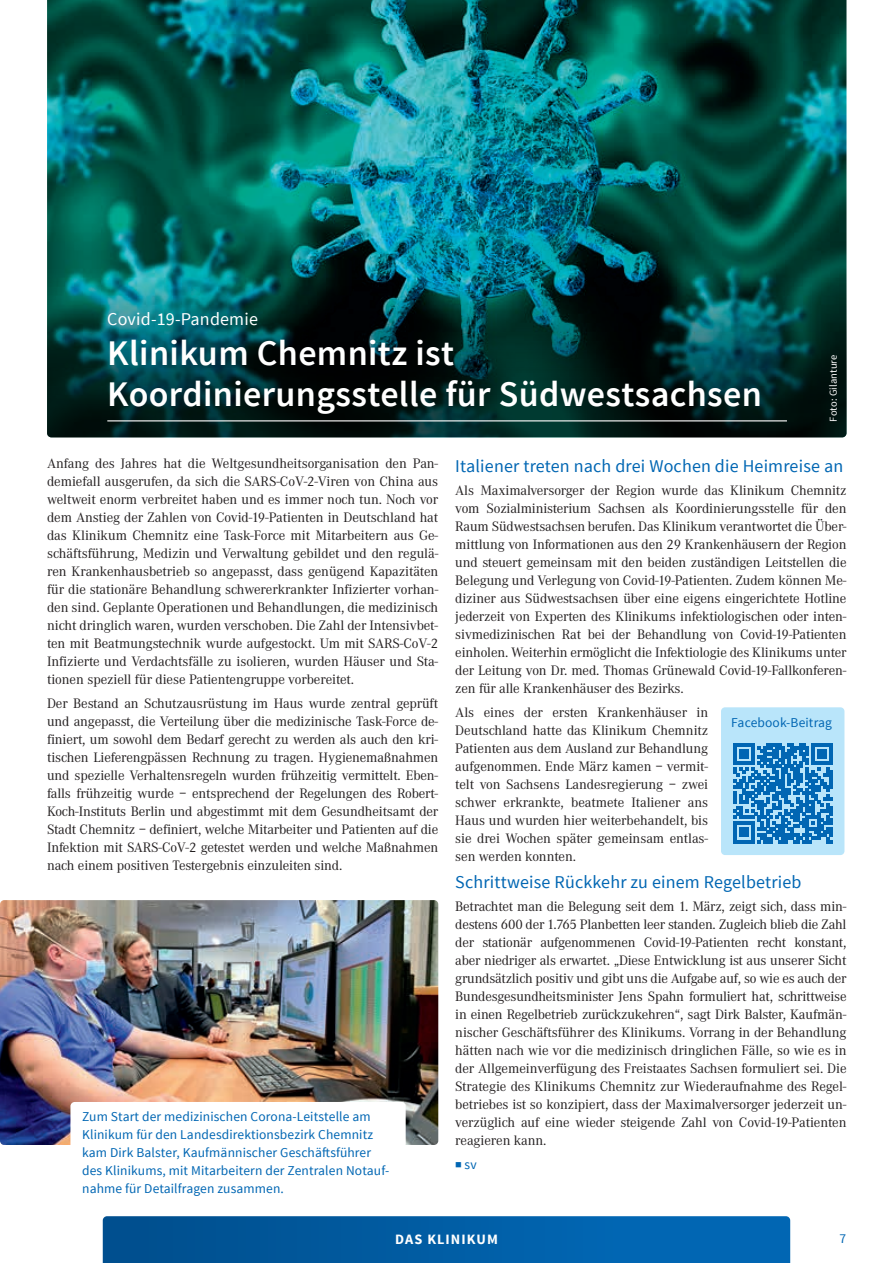
<style>
.page{position:relative;width:893px;height:1263px;background:#fff}
.page>*{position:absolute;margin:0;border:0;box-sizing:border-box;transform-origin:0 0}
.t1{font:600 36px/40.5px "Source Sans Pro";letter-spacing:.01em;color:#fff}
.t2{font:18px "Source Sans Pro";letter-spacing:.01em;color:#0166b3}
.t3{font:18px "Source Sans Pro";letter-spacing:.01em;color:#fff}
.t4{font:14.25px/18px "Corporate A";letter-spacing:-.01em;color:#231f20;text-align:justify}
.t5{font:700 14.25px "Source Sans Pro";letter-spacing:.075em;color:#fff}
.t6{font:13.5px/18px "Source Sans Pro";letter-spacing:.01em;color:#0166b3}
.t7{font:10.5px "Source Sans Pro";letter-spacing:.01em;color:#fff}
</style>
<div class="page">
<svg style="left:103px;top:1216px;width:687px;height:47px;background:#015da4"></svg>
<img style="left:47px;top:0;width:799px;height:437px">
<img style="left:0;top:900px;width:438px;height:245px">
<svg style="left:47px;top:180px;width:799px;height:257px;background:#014445"></svg>
<hr style="left:107px;top:420px;width:680px;height:1px;background:#fff">
<div style="left:70px;top:1102px;width:336px;height:69px;background:#fff;border-radius:4px"></div>
<div style="left:721px;top:707px;width:123px;height:148px;background:#b9e5fa;border-radius:4px"></div>
<svg style="left:733px;top:744px;width:99px;height:99px"></svg>
<p class="t3" style="left:107px;top:308px;width:152px">Covid-19-Pandemie</p>
<h1 class="t1" style="left:107px;top:334px;width:656px">Klinikum Chemnitz ist<br>Koordinierungsstelle für Südwestsachsen</h1>
<p class="t7" style="left:827px;top:422px;width:68px;rotate:-90deg">Foto: Gilanture</p>
<p class="t4" style="left:47px;top:455px;width:393px">Anfang des Jahres hat die Weltgesundheitsorganisation den Pan&shy;demiefall ausgerufen, da sich die SARS-CoV-2-Viren von China aus weltweit enorm verbreitet haben und es immer noch tun. Noch vor dem Anstieg der Zahlen von Covid-19-Patienten in Deutschland hat das Klinikum Chemnitz eine Task-Force mit Mitarbeitern aus Ge&shy;schäftsführung, Medizin und Verwaltung gebildet und den regulä&shy;ren Krankenhausbetrieb so angepasst, dass genügend Kapazitäten für die stationäre Behandlung schwererkrankter Infizierter vorhan&shy;den sind. Geplante Operationen und Behandlungen, die medizinisch nicht dringlich waren, wurden verschoben. Die Zahl der Intensivbet&shy;ten mit Beatmungstechnik wurde aufgestockt. Um mit SARS-CoV-2<br>Infizierte und Verdachtsfälle zu isolieren, wurden Häuser und Sta&shy;tionen speziell für diese Patientengruppe vorbereitet.</p>
<p class="t4" style="left:47px;top:695px;width:393px">Der Bestand an Schutzausrüstung im Haus wurde zentral geprüft und angepasst, die Verteilung über die medizinische Task-Force de&shy;finiert, um sowohl dem Bedarf gerecht zu werden als auch den kri&shy;tischen Lieferengpässen Rechnung zu tragen. Hygienemaßnahmen und spezielle Verhaltensregeln wurden frühzeitig vermittelt. Eben&shy;falls frühzeitig wurde – entsprechend der Regelungen des Robert-Koch-Instituts Berlin und abgestimmt mit dem Gesundheitsamt der Stadt Chemnitz – definiert, welche Mitarbeiter und Patienten auf die Infektion mit SARS-CoV-2 getestet werden und welche Maßnahmen nach einem positiven Testergebnis einzuleiten sind.</p>
<p class="t6" style="left:82px;top:1107px;width:309px">Zum Start der medizinischen Corona-Leitstelle am Klinikum für den Landesdirektionsbezirk Chemnitz kam Dirk Balster, Kaufmännischer Geschäftsführer des Klinikums, mit Mitarbeitern der Zentralen Notauf&shy;nahme für Detailfragen zusammen.</p>
<p class="t2" style="left:455px;top:455px;width:389px">Italiener treten nach drei Wochen die Heimreise an</p>
<p class="t4" style="left:455px;top:481px;width:393px">Als Maximalversorger der Region wurde das Klinikum Chemnitz vom Sozialministerium Sachsen als Koordinierungsstelle für den Raum Südwestsachsen berufen. Das Klinikum verantwortet die Über&shy;mittlung von Informationen aus den 29 Krankenhäusern der Region und steuert gemeinsam mit den beiden zuständigen Leitstellen die Belegung und Verlegung von Covid-19-Patienten. Zudem können Me&shy;diziner aus Südwestsachsen über eine eigens eingerichtete Hotline jederzeit von Experten des Klinikums infektiologischen oder inten&shy;sivmedizinischen Rat bei der Behandlung von Covid-19-Patienten einholen. Weiterhin ermöglicht die Infektiologie des Klinikums unter der Leitung von Dr. med. Thomas Grünewald Covid-19-Fallkonferen&shy;zen für alle Krankenhäuser des Bezirks.</p>
<p class="t4" style="left:455px;top:704px;width:254px">Als eines der ersten Krankenhäuser in Deutschland hatte das Klinikum Chemnitz Patienten aus dem Ausland zur Behandlung aufgenommen. Ende März kamen – vermit&shy;telt von Sachsens Landesregierung – zwei schwer erkrankte, beatmete Italiener ans Haus und wurden hier weiterbehandelt, bis sie drei Wochen später gemeinsam entlas&shy;sen werden konnten.</p>
<p class="t2" style="left:455px;top:871px;width:348px">Schrittweise Rückkehr zu einem Regelbetrieb</p>
<p class="t4" style="left:455px;top:897px;width:393px">Betrachtet man die Belegung seit dem 1. März, zeigt sich, dass min&shy;destens 600 der 1.765 Planbetten leer standen. Zugleich blieb die Zahl der stationär aufgenommenen Covid-19-Patienten recht konstant, aber niedriger als erwartet. „Diese Entwicklung ist aus unserer Sicht grundsätzlich positiv und gibt uns die Aufgabe auf, so wie es auch der Bundesgesundheitsminister Jens Spahn formuliert hat, schrittweise in einen Regelbetrieb zurückzukehren“, sagt Dirk Balster, Kaufmän&shy;nischer Geschäftsführer des Klinikums. Vorrang in der Behandlung hätten nach wie vor die medizinisch dringlichen Fälle, so wie es in der Allgemeinverfügung des Freistaates Sachsen formuliert sei. Die Strategie des Klinikums Chemnitz zur Wiederaufnahme des Regel&shy;betriebes ist so konzipiert, dass der Maximalversorger jederzeit un&shy;verzüglich auf eine wieder steigende Zahl von Covid-19-Patienten reagieren kann.</p>
<p class="t6" style="left:455px;top:1156px;width:23px">■ sv</p>
<p class="t6" style="left:731px;top:714px;width:102px">Facebook-Beitrag</p>
<p class="t5" style="left:395px;top:1230px;width:104px">DAS KLINIKUM</p>
<p class="t6" style="left:839px;top:1230px;width:8px">7</p>
</div>
